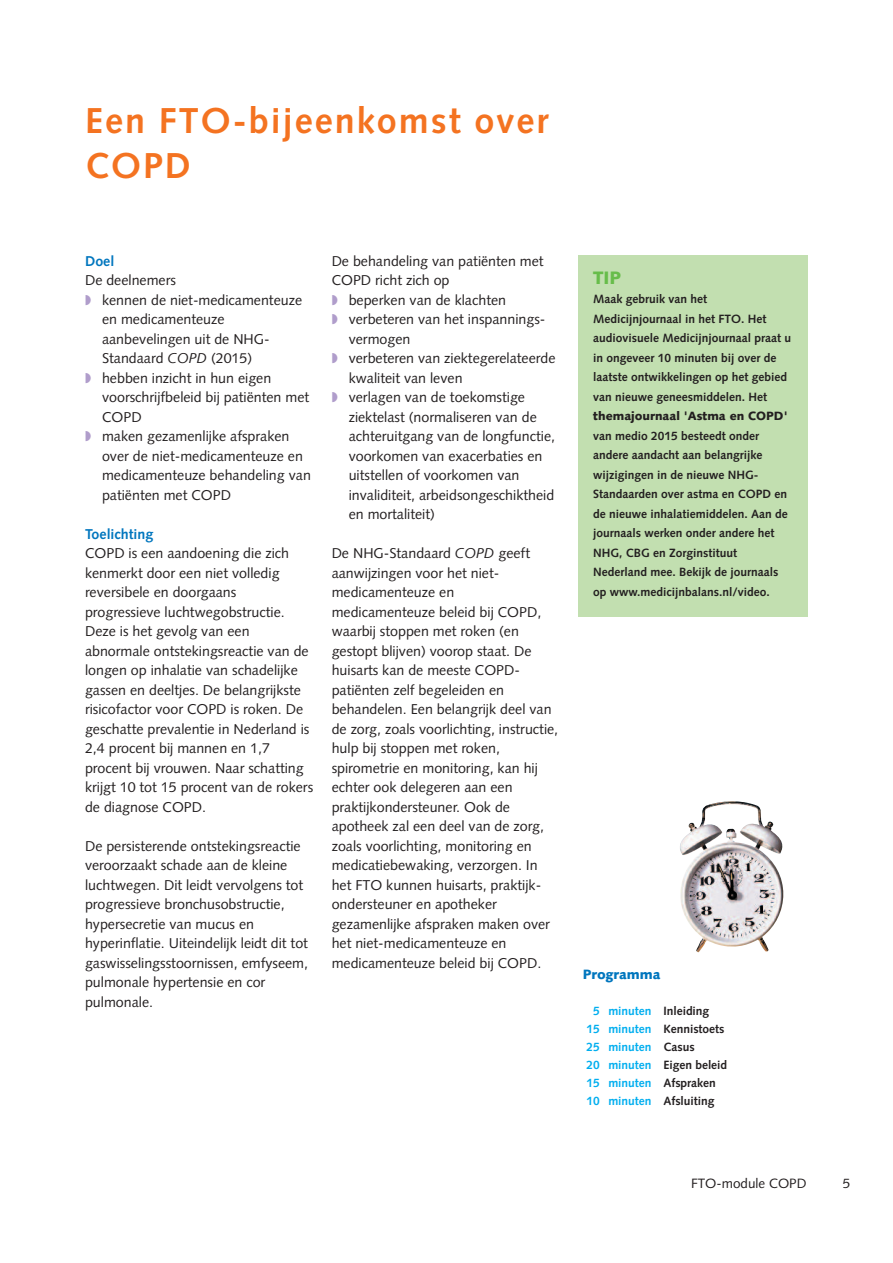
<style>
.page{position:relative;width:893px;height:1263px;background:#fff}
.page>*{position:absolute;margin:0;border:0;box-sizing:border-box;transform-origin:0 0}
.t1{font:700 36px/45px "Syntax";letter-spacing:.055em;color:#f47321}
.t2{font:900 18px "Syntax";color:#67bd4a}
.t3{font:14.25px/19.5px "Syntax";color:#231f20}
.t4{font:700 14.25px "Syntax";color:#0076be}
.t5{font:13.5px "Syntax";color:#231f20}
.t6{font:900 13.5px "Syntax";color:#0076be}
.t7{font:700 12px/19.5px "Syntax";color:#231f20}
.t8{font:700 12px/18px "Syntax";color:#00aeef;text-align:center}
.t9{font:900 12px "Syntax";color:#231f20}
.s1{font-style:italic}
</style>
<div class="page">
<img style="left:680px;top:801px;width:104px;height:151px">
<div style="left:578px;top:255px;width:230px;height:362px;background:#c2dfb0"></div>
<h1 class="t1" style="left:85px;top:102px;width:465px">Een FTO-bijeenkomst over<br>COPD</h1>
<p class="t4" style="left:85px;top:255px;width:31px">Doel</p>
<p class="t3" style="left:102px;top:272px;width:210px;text-indent:-17px">De deelnemers<br>kennen de niet-medicamenteuze en medicamenteuze aanbevelingen uit de NHG-<br>Standaard <span class="s1">COPD</span> (2015)<br>hebben inzicht in hun eigen voorschrijfbeleid bij patiënten met<br>COPD<br>maken gezamenlijke afspraken over de niet-medicamenteuze en medicamenteuze behandeling van patiënten met COPD</p>
<p class="t4" style="left:85px;top:528px;width:70px">Toelichting</p>
<p class="t3" style="left:85px;top:545px;width:230px">COPD is een aandoening die zich kenmerkt door een niet volledig reversibele en doorgaans progressieve luchtwegobstructie.<br>Deze is het gevolg van een abnormale ontstekingsreactie van de longen op inhalatie van schadelijke gassen en deeltjes. De belangrijkste risicofactor voor COPD is roken. De geschatte prevalentie in Nederland is<br>2,4 procent bij mannen en 1,7 procent bij vrouwen. Naar schatting krijgt 10 tot 15 procent van de rokers de diagnose COPD.</p>
<p class="t3" style="left:85px;top:837px;width:225px">De persisterende ontstekingsreactie veroorzaakt schade aan de kleine luchtwegen. Dit leidt vervolgens tot progressieve bronchusobstructie, hypersecretie van mucus en hyperinflatie. Uiteindelijk leidt dit tot gaswisselingsstoornissen, emfyseem, pulmonale hypertensie en cor pulmonale.</p>
<p class="t3" style="left:332px;top:252px;width:213px">De behandeling van patiënten met</p>
<p class="t3" style="left:332px;top:272px;width:119px">COPD richt zich op</p>
<p class="t3" style="left:349px;top:291px;width:159px">beperken van de klachten</p>
<p class="t3" style="left:349px;top:311px;width:198px">verbeteren van het inspannings-</p>
<p class="t3" style="left:349px;top:330px;width:63px">vermogen</p>
<p class="t3" style="left:349px;top:350px;width:208px">verbeteren van ziektegerelateerde</p>
<p class="t3" style="left:349px;top:369px;width:115px">kwaliteit van leven</p>
<p class="t3" style="left:349px;top:389px;width:178px">verlagen van de toekomstige</p>
<p class="t3" style="left:349px;top:408px;width:190px">ziektelast (normaliseren van de</p>
<p class="t3" style="left:349px;top:428px;width:208px">achteruitgang van de longfunctie,</p>
<p class="t3" style="left:349px;top:447px;width:195px">voorkomen van exacerbaties en</p>
<p class="t3" style="left:349px;top:467px;width:172px">uitstellen of voorkomen van</p>
<p class="t3" style="left:349px;top:486px;width:207px">invaliditeit, arbeidsongeschiktheid</p>
<p class="t3" style="left:349px;top:506px;width:88px">en mortaliteit)</p>
<p class="t3" style="left:332px;top:545px;width:228px">De NHG-Standaard <span class="s1">COPD</span> geeft aanwijzingen voor het niet&shy;medicamenteuze en medicamenteuze beleid bij COPD, waarbij stoppen met roken (en gestopt blijven) voorop staat. De huisarts kan de meeste COPD&shy;patiënten zelf begeleiden en behandelen. Een belangrijk deel van de zorg, zoals voorlichting, instructie, hulp bij stoppen met roken, spirometrie en monitoring, kan hij echter ook delegeren aan een praktijkondersteuner. Ook de apotheek zal een deel van de zorg, zoals voorlichting, monitoring en medicatiebewaking, verzorgen. In het FTO kunnen huisarts, praktijk&shy;ondersteuner en apotheker gezamenlijke afspraken maken over het niet-medicamenteuze en medicamenteuze beleid bij COPD.</p>
<p class="t2" style="left:593px;top:270px;width:29px">TIP</p>
<p class="t7" style="left:593px;top:290px;width:199px">Maak gebruik van het<br>Medicijnjournaal in het FTO. Het audiovisuele Medicijnjournaal praat u in ongeveer 10 minuten bij over de laatste ontwikkelingen op het gebied van nieuwe geneesmiddelen. Het</p>
<p class="t9" style="left:593px;top:411px;width:196px">themajournaal 'Astma en COPD'</p>
<p class="t7" style="left:593px;top:427px;width:196px">van medio 2015 besteedt onder andere aandacht aan belangrijke wijzigingen in de nieuwe NHG-<br>Standaarden over astma en COPD en de nieuwe inhalatiemiddelen. Aan de journaals werken onder andere het<br>NHG, CBG en Zorginstituut<br>Nederland mee. Bekijk de journaals op www.medicijnbalans.nl/video.</p>
<p class="t6" style="left:583px;top:969px;width:79px">Programma</p>
<p class="t8" style="left:586px;top:1003px;width:67px">5 minuten<br>15 minuten<br>25 minuten<br>20 minuten<br>15 minuten<br>10 minuten</p>
<p class="t7" style="left:663px;top:1003px;width:65px;line-height:18px">Inleiding<br>Kennistoets<br>Casus<br>Eigen beleid<br>Afspraken<br>Afsluiting</p>
<p class="t5" style="left:691px;top:1178px;width:117px">FTO-module COPD</p>
<p class="t5" style="left:843px;top:1178px;width:9px">5</p>
</div>
